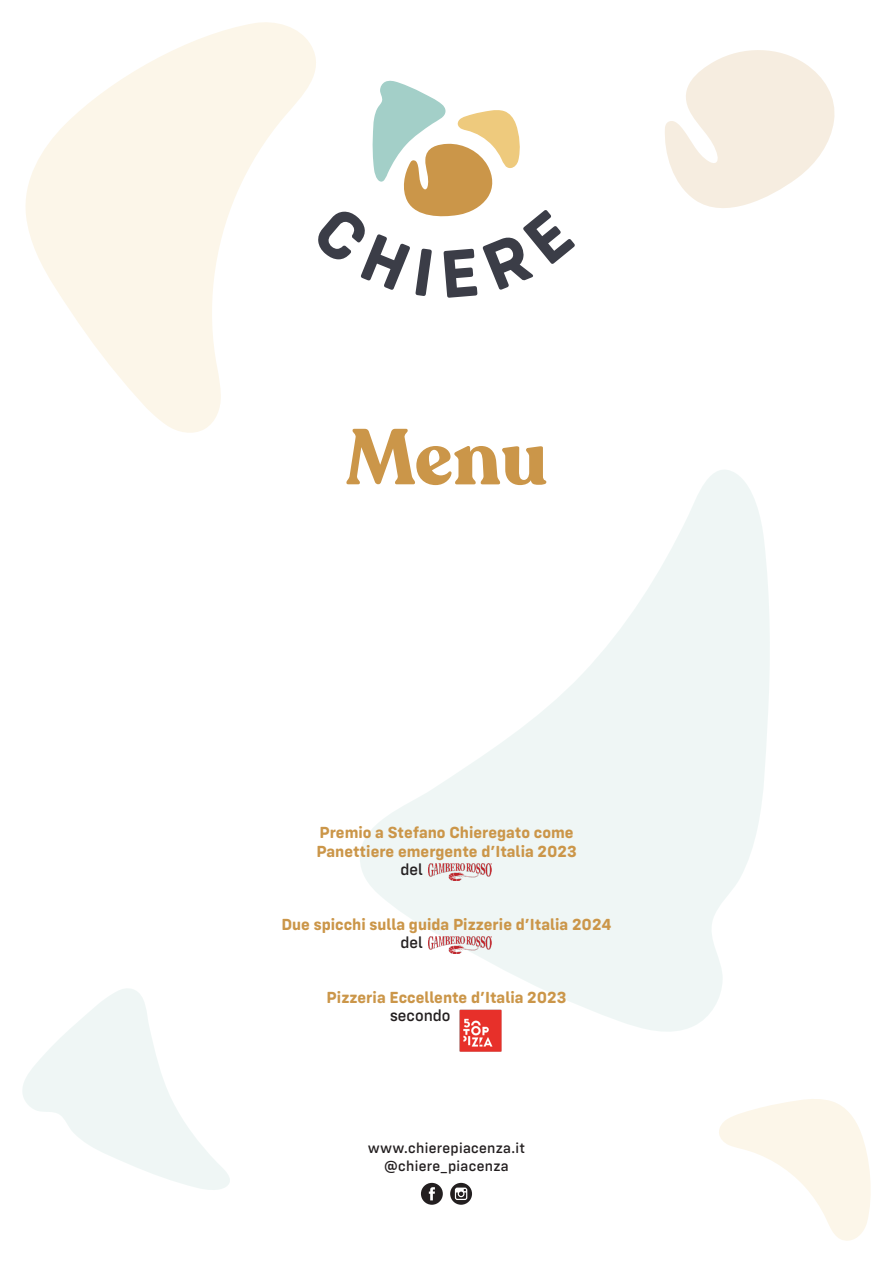
<style>
.page{position:relative;width:893px;height:1263px;background:#fff}
.page>*{position:absolute;margin:0;border:0;box-sizing:border-box;transform-origin:0 0}
.t1{font:700 78.15px "Recoleta";color:#cb9649}
.t2{font:700 16.65px "Config Rounded";color:#cb9649}
.t3{font:500 16.65px "Config Rounded";color:#231f20}
.t4{font:500 15px "Config Rounded";letter-spacing:.02em;color:#231f20}
</style>
<div class="page">
<svg style="left:719px;top:1099px;width:152px;height:142px"></svg>
<svg style="left:665px;top:50px;width:170px;height:158px"></svg>
<svg style="left:22px;top:988px;width:208px;height:202px"></svg>
<svg style="left:25px;top:22px;width:291px;height:411px;fill:#fcf6e9"></svg>
<svg style="left:360px;top:470px;width:410px;height:562px;fill:#eff6f5"></svg>
<svg style="left:318px;top:80px;width:257px;height:218px"></svg>
<svg style="left:421px;top:1183px;width:22px;height:22px"></svg>
<svg style="left:450px;top:1183px;width:22px;height:22px"></svg>
<img style="left:428px;top:863px;width:63px;height:18px">
<img style="left:428px;top:936px;width:63px;height:18px">
<img style="left:458px;top:1008px;width:45px;height:44px">
<p class="t1" style="left:345px;top:408px;width:204px">Menu</p>
<p class="t2" style="left:319px;top:822px;width:256px">Premio a Stefano Chieregato come</p>
<p class="t2" style="left:316px;top:841px;width:262px">Panettiere emergente d’Italia 2023</p>
<p class="t3" style="left:400px;top:859px;width:24px">del</p>
<p class="t2" style="left:281px;top:914px;width:332px">Due spicchi sulla guida Pizzerie d’Italia 2024</p>
<p class="t3" style="left:400px;top:932px;width:24px">del</p>
<p class="t2" style="left:327px;top:987px;width:241px">Pizzeria Eccellente d’Italia 2023</p>
<p class="t3" style="left:390px;top:1006px;width:62px">secondo</p>
<p class="t4" style="left:368px;top:1139px;width:159px">www.chierepiacenza.it</p>
<p class="t4" style="left:384px;top:1157px;width:126px">@chiere_piacenza</p>
</div>
